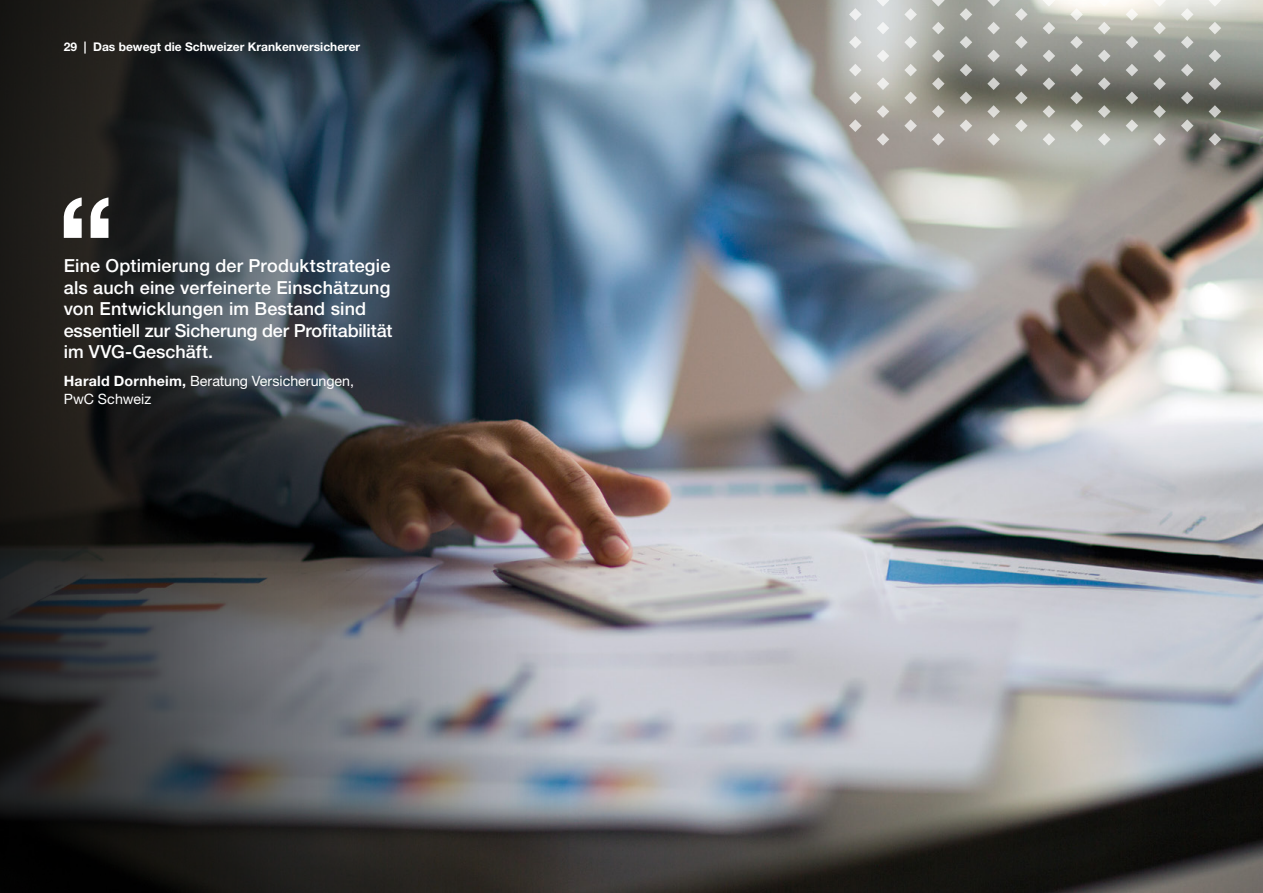
<style>
.page{position:relative;width:1263px;height:893px;background:#fff}
.page>*{position:absolute;margin:0;border:0;box-sizing:border-box;transform-origin:0 0}
.t1{font:500 18px/21.6px "Helvetica Neue LT Std";letter-spacing:.01em;color:#fff}
.t2{font:14.25px/18.8px "Helvetica Neue LT Std";color:#fff}
.t3{font:700 12px "Helvetica Neue LT Std";color:#fff}
.s1{font-weight:700}
</style>
<div class="page">
<img style="left:573px;top:0;width:690px;height:893px">
<img style="left:0;top:0;width:573px;height:893px">
<svg style="left:1181px;top:119px;width:12px;height:13px"></svg>
<svg style="left:1181px;top:92px;width:12px;height:12px"></svg>
<svg style="left:1181px;top:64px;width:12px;height:12px"></svg>
<svg style="left:1181px;top:36px;width:12px;height:13px"></svg>
<svg style="left:1181px;top:8px;width:12px;height:13px"></svg>
<svg style="left:1208px;top:133px;width:13px;height:13px"></svg>
<svg style="left:1208px;top:105px;width:13px;height:13px"></svg>
<svg style="left:1208px;top:77px;width:13px;height:13px"></svg>
<svg style="left:1208px;top:50px;width:13px;height:12px"></svg>
<svg style="left:1208px;top:22px;width:13px;height:12px"></svg>
<svg style="left:1208px;top:0;width:13px;height:7px"></svg>
<svg style="left:1126px;top:119px;width:12px;height:13px"></svg>
<svg style="left:1126px;top:92px;width:12px;height:12px"></svg>
<svg style="left:1126px;top:64px;width:12px;height:12px"></svg>
<svg style="left:1126px;top:36px;width:12px;height:13px"></svg>
<svg style="left:1126px;top:8px;width:12px;height:13px"></svg>
<svg style="left:1153px;top:133px;width:13px;height:13px"></svg>
<svg style="left:1153px;top:105px;width:13px;height:13px"></svg>
<svg style="left:1153px;top:77px;width:13px;height:13px"></svg>
<svg style="left:1153px;top:50px;width:13px;height:12px"></svg>
<svg style="left:1153px;top:22px;width:13px;height:12px"></svg>
<svg style="left:1153px;top:0;width:13px;height:7px"></svg>
<svg style="left:1070px;top:119px;width:13px;height:13px"></svg>
<svg style="left:1070px;top:92px;width:13px;height:12px"></svg>
<svg style="left:1070px;top:64px;width:13px;height:12px"></svg>
<svg style="left:1070px;top:36px;width:13px;height:13px"></svg>
<svg style="left:1070px;top:8px;width:13px;height:13px"></svg>
<svg style="left:1098px;top:133px;width:12px;height:13px"></svg>
<svg style="left:1098px;top:105px;width:12px;height:13px"></svg>
<svg style="left:1098px;top:77px;width:12px;height:13px"></svg>
<svg style="left:1098px;top:50px;width:12px;height:12px"></svg>
<svg style="left:1098px;top:22px;width:12px;height:12px"></svg>
<svg style="left:1098px;top:0;width:12px;height:7px"></svg>
<svg style="left:1015px;top:119px;width:12px;height:13px"></svg>
<svg style="left:1015px;top:92px;width:12px;height:12px"></svg>
<svg style="left:1015px;top:64px;width:12px;height:12px"></svg>
<svg style="left:1015px;top:36px;width:12px;height:13px"></svg>
<svg style="left:1015px;top:8px;width:12px;height:13px"></svg>
<svg style="left:1043px;top:133px;width:12px;height:13px"></svg>
<svg style="left:1043px;top:105px;width:12px;height:13px"></svg>
<svg style="left:1043px;top:77px;width:12px;height:13px"></svg>
<svg style="left:1043px;top:50px;width:12px;height:12px"></svg>
<svg style="left:1043px;top:22px;width:12px;height:12px"></svg>
<svg style="left:1043px;top:0;width:12px;height:7px"></svg>
<svg style="left:960px;top:119px;width:12px;height:13px"></svg>
<svg style="left:960px;top:92px;width:12px;height:12px"></svg>
<svg style="left:960px;top:64px;width:12px;height:12px"></svg>
<svg style="left:960px;top:36px;width:12px;height:13px"></svg>
<svg style="left:960px;top:8px;width:12px;height:13px"></svg>
<svg style="left:987px;top:133px;width:13px;height:13px"></svg>
<svg style="left:987px;top:105px;width:13px;height:13px"></svg>
<svg style="left:987px;top:77px;width:13px;height:13px"></svg>
<svg style="left:987px;top:50px;width:13px;height:12px"></svg>
<svg style="left:987px;top:22px;width:13px;height:12px"></svg>
<svg style="left:987px;top:0;width:13px;height:7px"></svg>
<svg style="left:904px;top:119px;width:13px;height:13px"></svg>
<svg style="left:904px;top:92px;width:13px;height:12px"></svg>
<svg style="left:904px;top:64px;width:13px;height:12px"></svg>
<svg style="left:904px;top:36px;width:13px;height:13px"></svg>
<svg style="left:904px;top:8px;width:13px;height:13px"></svg>
<svg style="left:932px;top:133px;width:12px;height:13px"></svg>
<svg style="left:932px;top:105px;width:12px;height:13px"></svg>
<svg style="left:932px;top:77px;width:12px;height:13px"></svg>
<svg style="left:932px;top:50px;width:12px;height:12px"></svg>
<svg style="left:932px;top:22px;width:12px;height:12px"></svg>
<svg style="left:932px;top:0;width:12px;height:7px"></svg>
<svg style="left:849px;top:119px;width:13px;height:13px"></svg>
<svg style="left:849px;top:92px;width:13px;height:12px"></svg>
<svg style="left:849px;top:64px;width:13px;height:12px"></svg>
<svg style="left:849px;top:36px;width:13px;height:13px"></svg>
<svg style="left:849px;top:8px;width:13px;height:13px"></svg>
<svg style="left:877px;top:133px;width:12px;height:13px"></svg>
<svg style="left:877px;top:105px;width:12px;height:13px"></svg>
<svg style="left:877px;top:77px;width:12px;height:13px"></svg>
<svg style="left:877px;top:50px;width:12px;height:12px"></svg>
<svg style="left:877px;top:22px;width:12px;height:12px"></svg>
<svg style="left:877px;top:0;width:12px;height:7px"></svg>
<svg style="left:63px;top:197px;width:45px;height:41px"></svg>
<p class="t3" style="left:64px;top:39px;width:298px">29 | Das bewegt die Schweizer Krankenversicherer</p>
<p class="t1" style="left:64px;top:255px;width:330px">Eine Optimierung der Produktstrategie als auch eine verfeinerte Einschätzung von Entwicklungen im Bestand sind essentiell zur Sicherung der Profitabilität im VVG-Geschäft.</p>
<p class="t2" style="left:64px;top:371px;width:292px"><span class="s1">Harald Dornheim,</span> Beratung Versicherungen,<br>PwC Schweiz</p>
</div>
